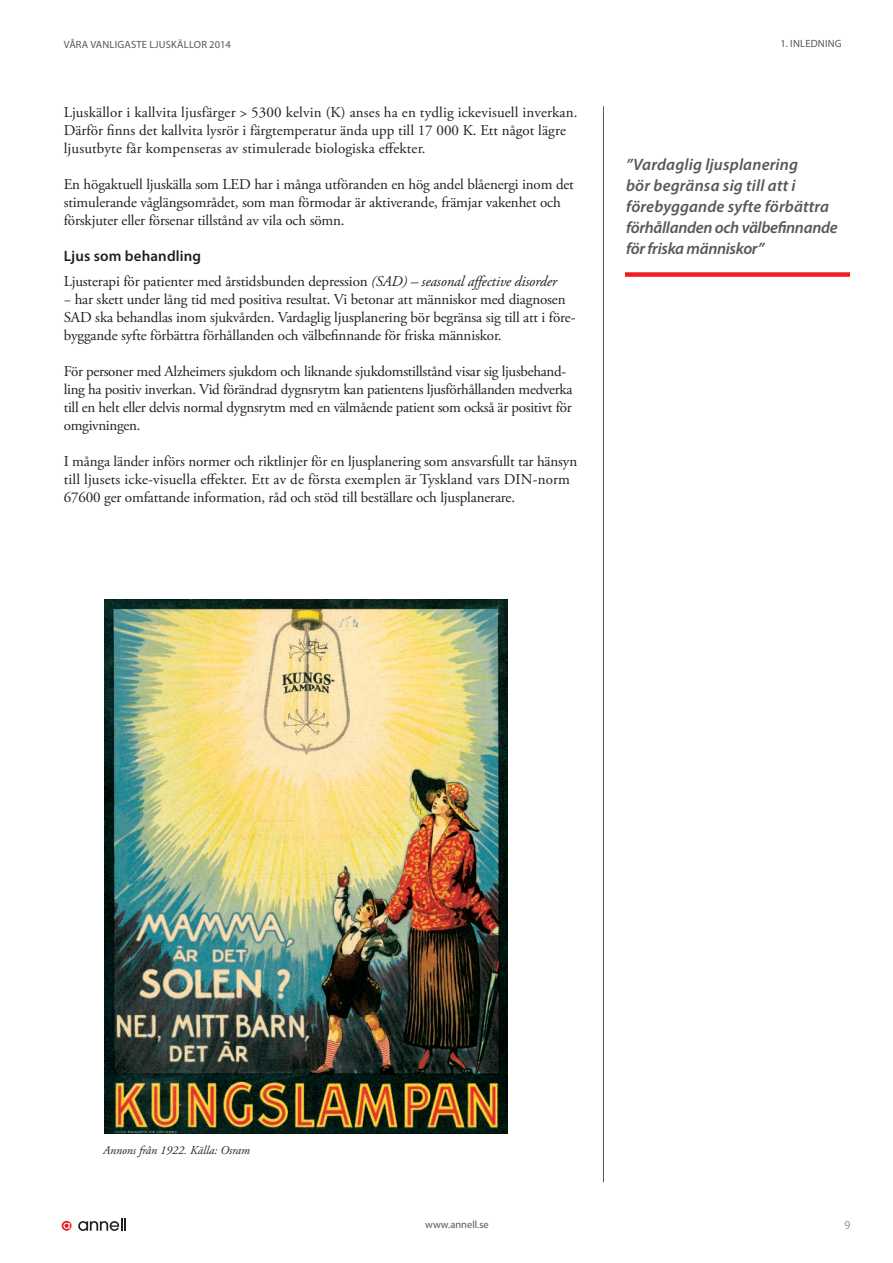
<style>
.page{position:relative;width:893px;height:1263px;background:#fff}
.page>*{position:absolute;margin:0;border:0;box-sizing:border-box;transform-origin:0 0}
.t1{font:italic 600 16.5px/21px "Myriad Pro";letter-spacing:.01em;color:#57585a}
.t2{font:15px/18px "Adobe Garamond Pro";letter-spacing:-.01em;color:#231f20}
.t3{font:15px/18px "Adobe Garamond Pro";letter-spacing:.01em;color:#231f20}
.t4{font:600 15px "Myriad Pro";letter-spacing:.01em;color:#231f20}
.t5{font:italic 12px "Adobe Garamond Pro";color:#231f20}
.t6{font:300 12px "Myriad Pro";color:#57585a}
.t7{font:10.5px "Myriad Pro";letter-spacing:.02em;color:#57585a}
.t8{font:10.5px "Myriad Pro";color:#57585a}
.s1{font-style:italic}
</style>
<div class="page">
<svg style="left:62px;top:1221px;width:10px;height:10px"></svg>
<svg style="left:63px;top:1223px;width:7px;height:6px"></svg>
<svg style="left:78px;top:1218px;width:48px;height:13px"></svg>
<hr style="left:603px;top:106px;width:1px;height:1076px;background:#57585a">
<div style="left:625px;top:272px;width:225px;height:5px;background:#ee1d23"></div>
<img style="left:105px;top:600px;width:403px;height:533px">
<p class="t7" style="left:64px;top:38px;width:168px">VÅRA VANLIGASTE LJUSKÄLLOR 2014</p>
<p class="t7" style="left:780px;top:37px;width:63px">1. INLEDNING</p>
<p class="t3" style="left:64px;top:104px;width:515px">Ljuskällor i kallvita ljusfärger &gt; 5300 kelvin (K) anses ha en tydlig ickevisuell inverkan.<br>Därför finns det kallvita lysrör i färgtemperatur ända upp till 17 000 K. Ett något lägre ljusutbyte får kompenseras av stimulerade biologiska effekter.</p>
<p class="t2" style="left:64px;top:176px;width:512px">En högaktuell ljuskälla som LED har i många utföranden en hög andel blåenergi inom det stimulerande våglängsområdet, som man förmodar är aktiverande, främjar vakenhet och förskjuter eller försenar tillstånd av vila och sömn.</p>
<p class="t4" style="left:64px;top:247px;width:139px">Ljus som behandling</p>
<p class="t2" style="left:64px;top:272px;width:513px">Ljusterapi för patienter med årstidsbunden depression <span class="s1">(SAD) – seasonal affective disorder<br></span>− har skett under lång tid med positiva resultat. Vi betonar att människor med diagnosen SAD ska behandlas inom sjukvården. Vardaglig ljusplanering bör begränsa sig till att i före&shy;byggande syfte förbättra förhållanden och välbefinnande för friska människor.</p>
<p class="t2" style="left:64px;top:362px;width:510px">För personer med Alzheimers sjukdom och liknande sjukdomstillstånd visar sig ljusbehand&shy;ling ha positiv inverkan. Vid förändrad dygnsrytm kan patientens ljusförhållanden medverka till en helt eller delvis normal dygnsrytm med en välmående patient som också är positivt för omgivningen.</p>
<p class="t2" style="left:64px;top:452px;width:515px">I många länder införs normer och riktlinjer för en ljusplanering som ansvarsfullt tar hänsyn till ljusets icke-visuella effekter. Ett av de första exemplen är Tyskland vars DIN-norm<br>67600 ger omfattande information, råd och stöd till beställare och ljusplanerare.</p>
<p class="t1" style="left:626px;top:153px;width:213px">”Vardaglig ljusplanering<br>bör begränsa sig till att i förebyggande syfte förbättra förhållanden och välbefinnande för friska människor”</p>
<p class="t5" style="left:103px;top:1143px;width:148px">Annons från 1922. Källa: Osram</p>
<p class="t8" style="left:425px;top:1218px;width:65px">www.annell.se</p>
<p class="t6" style="left:845px;top:1218px;width:7px">9</p>
</div>
